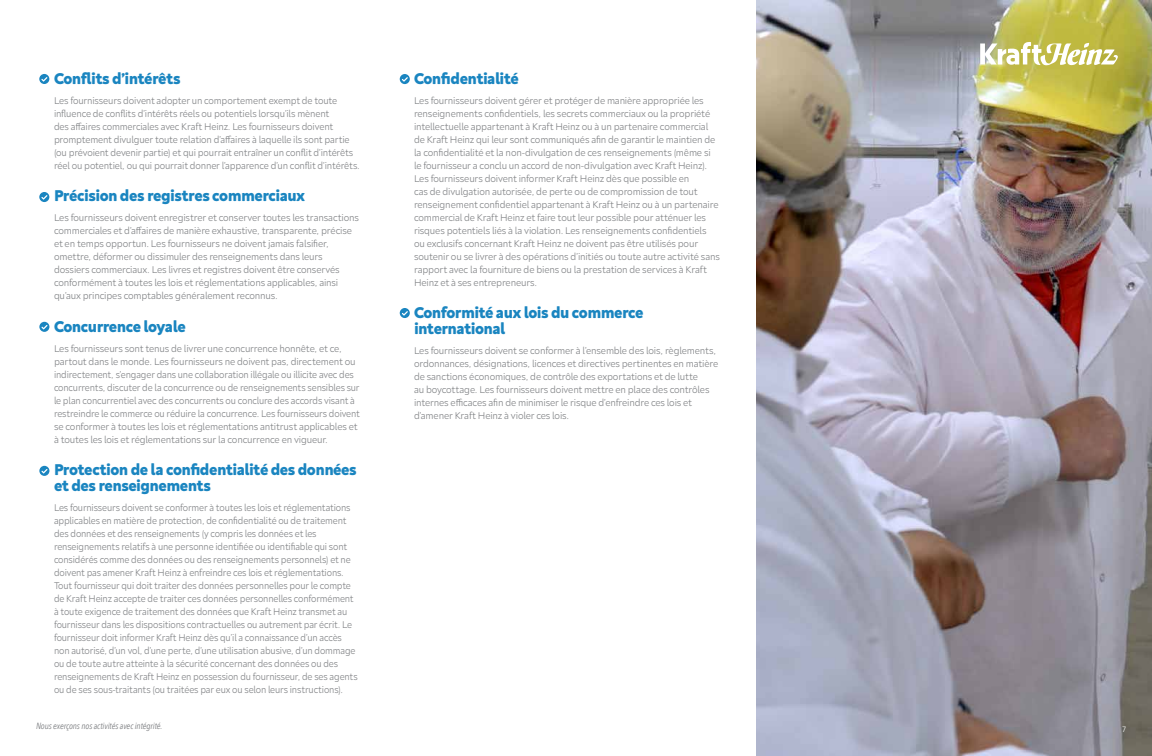
<style>
.page{position:relative;width:1152px;height:756px;background:#fff}
.page>*{position:absolute;margin:0;border:0;box-sizing:border-box;transform-origin:0 0}
.t1{font:800 16px/16px "Neufreit";letter-spacing:-.03em;color:#1a85c0}
.t2{font:300 10px/13px "Neufreit";letter-spacing:-.01em;color:#808285}
.t3{font:300 10px/13px "Neufreit";letter-spacing:-.01em;color:#808285;scale:.96 1}
.t4{font:italic 9px "Avenir Next Condensed";letter-spacing:-.01em;color:#808285}
.t5{font:300 8px "Neufreit";color:#fff}
</style>
<div class="page">
<img style="left:756px;top:1px;width:396px;height:755px">
<svg style="left:980px;top:42px;width:138px;height:25px"></svg>
<svg style="left:39px;top:74px;width:10px;height:10px"></svg>
<svg style="left:39px;top:192px;width:10px;height:10px"></svg>
<svg style="left:400px;top:74px;width:10px;height:10px"></svg>
<svg style="left:400px;top:308px;width:10px;height:10px"></svg>
<svg style="left:39px;top:322px;width:10px;height:10px"></svg>
<svg style="left:39px;top:466px;width:10px;height:10px"></svg>
<h1 class="t1" style="left:54px;top:70px;width:128px">Conflits d’intérêts</h1>
<p class="t2" style="left:54px;top:94px;width:307px">Les fournisseurs doivent adopter un comportement exempt de toute influence de conflits d’intérêts réels ou potentiels lorsqu’ils mènent<br>des affaires commerciales avec Kraft Heinz. Les fournisseurs doivent promptement divulguer toute relation d’affaires à laquelle ils sont partie (ou prévoient devenir partie) et qui pourrait entraîner un conflit d’intérêts réel ou potentiel, ou qui pourrait donner l’apparence d’un conflit d’intérêts.</p>
<h1 class="t1" style="left:54px;top:187px;width:253px">Précision des registres commerciaux</h1>
<p class="t2" style="left:54px;top:211px;width:307px">Les fournisseurs doivent enregistrer et conserver toutes les transactions commerciales et d’affaires de manière exhaustive, transparente, précise et en temps opportun. Les fournisseurs ne doivent jamais falsifier, omettre, déformer ou dissimuler des renseignements dans leurs dossiers commerciaux. Les livres et registres doivent être conservés conformément à toutes les lois et réglementations applicables, ainsi qu’aux principes comptables généralement reconnus.</p>
<h1 class="t1" style="left:54px;top:318px;width:133px">Concurrence loyale</h1>
<p class="t2" style="left:54px;top:342px;width:307px">Les fournisseurs sont tenus de livrer une concurrence honnête, et ce, partout dans le monde. Les fournisseurs ne doivent pas, directement ou indirectement, s’engager dans une collaboration illégale ou illicite avec des concurrents, discuter de la concurrence ou de renseignements sensibles sur le plan concurrentiel avec des concurrents ou conclure des accords visant à restreindre le commerce ou réduire la concurrence. Les fournisseurs doivent se conformer à toutes les lois et réglementations antitrust applicables et à toutes les lois et réglementations sur la concurrence en vigueur.</p>
<h1 class="t1" style="left:54px;top:461px;width:304px">Protection de la confidentialité des données et des renseignements</h1>
<p class="t3" style="left:54px;top:501px;width:318px">Les fournisseurs doivent se conformer à toutes les lois et réglementations applicables en matière de protection, de confidentialité ou de traitement des données et des renseignements (y compris les données et les renseignements relatifs à une personne identifiée ou identifiable qui sont considérés comme des données ou des renseignements personnels) et ne doivent pas amener Kraft Heinz à enfreindre ces lois et réglementations.<br>Tout fournisseur qui doit traiter des données personnelles pour le compte de Kraft Heinz accepte de traiter ces données personnelles conformément à toute exigence de traitement des données que Kraft Heinz transmet au fournisseur dans les dispositions contractuelles ou autrement par écrit. Le fournisseur doit informer Kraft Heinz dès qu’il a connaissance d’un accès non autorisé, d’un vol, d’une perte, d’une utilisation abusive, d’un dommage ou de toute autre atteinte à la sécurité concernant des données ou des renseignements de Kraft Heinz en possession du fournisseur, de ses agents ou de ses sous-traitants (ou traitées par eux ou selon leurs instructions).</p>
<p class="t4" style="left:36px;top:720px;width:128px">Nous exerçons nos activités avec intégrité.</p>
<h1 class="t1" style="left:414px;top:70px;width:106px">Confidentialité</h1>
<p class="t2" style="left:414px;top:94px;width:307px">Les fournisseurs doivent gérer et protéger de manière appropriée les renseignements confidentiels, les secrets commerciaux ou la propriété intellectuelle appartenant à Kraft Heinz ou à un partenaire commercial de Kraft Heinz qui leur sont communiqués afin de garantir le maintien de la confidentialité et la non-divulgation de ces renseignements (même si le fournisseur a conclu un accord de non-divulgation avec Kraft Heinz).<br>Les fournisseurs doivent informer Kraft Heinz dès que possible en<br>cas de divulgation autorisée, de perte ou de compromission de tout renseignement confidentiel appartenant à Kraft Heinz ou à un partenaire commercial de Kraft Heinz et faire tout leur possible pour atténuer les risques potentiels liés à la violation. Les renseignements confidentiels ou exclusifs concernant Kraft Heinz ne doivent pas être utilisés pour soutenir ou se livrer à des opérations d’initiés ou toute autre activité sans rapport avec la fourniture de biens ou la prestation de services à Kraft Heinz et à ses entrepreneurs.</p>
<h1 class="t1" style="left:414px;top:304px;width:231px">Conformité aux lois du commerce international</h1>
<p class="t2" style="left:414px;top:344px;width:306px">Les fournisseurs doivent se conformer à l’ensemble des lois, règlements, ordonnances, désignations, licences et directives pertinentes en matière de sanctions économiques, de contrôle des exportations et de lutte<br>au boycottage. Les fournisseurs doivent mettre en place des contrôles internes efficaces afin de minimiser le risque d’enfreindre ces lois et d’amener Kraft Heinz à violer ces lois.</p>
<p class="t5" style="left:1122px;top:725px;width:5px">7</p>
</div>
